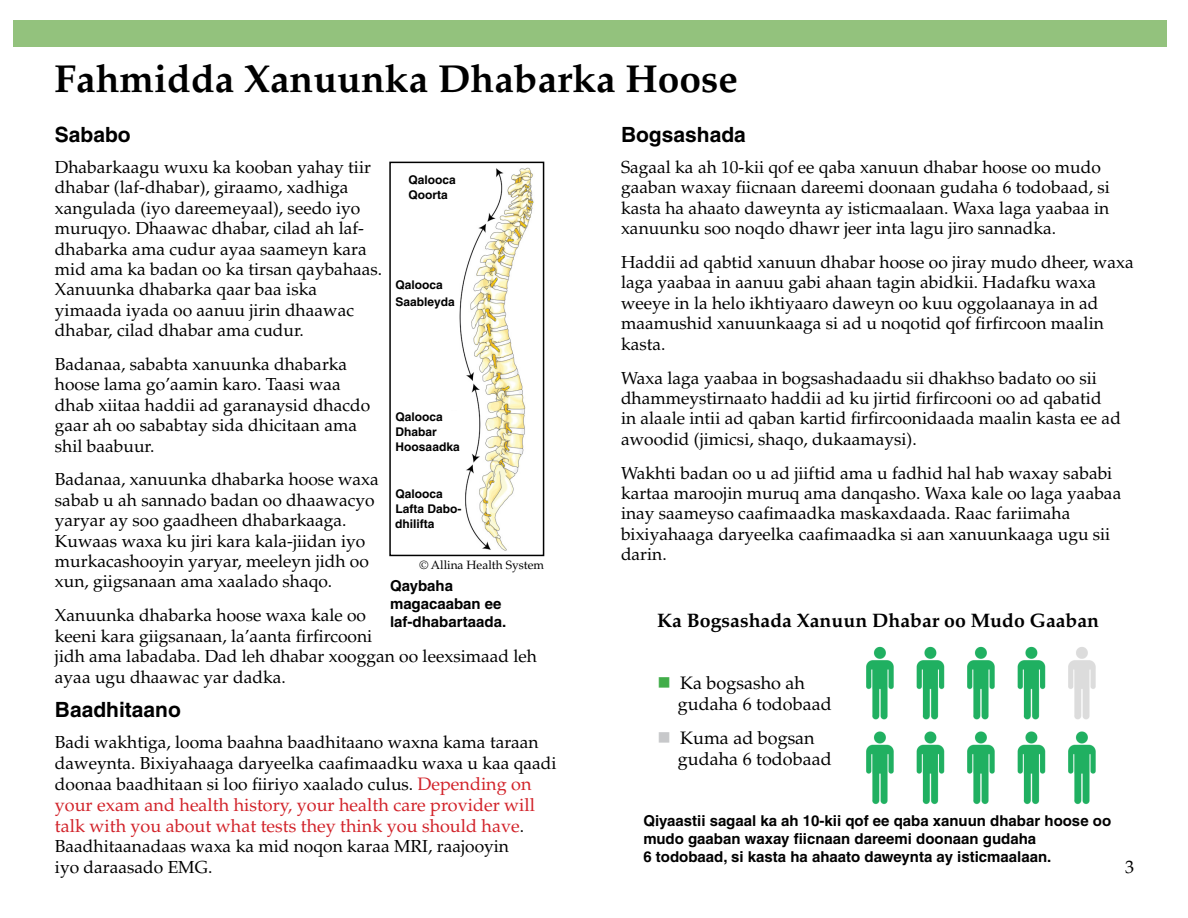
<style>
.page{position:relative;width:1188px;height:918px;background:#fff}
.page>*{position:absolute;margin:0;border:0;box-sizing:border-box;transform-origin:0 0}
.t1{font:700 39px "Palatino";color:#000}
.t2{font:700 21px "Helvetica";color:#000}
.t3{font:700 19.5px "Palatino";color:#000}
.t4{font:18px/21px "Palatino";color:#d2232a}
.t5{font:18px/21px "Palatino";color:#000}
.t6{font:17.4px/20.4px "Palatino";color:#000}
.t7{font:700 15px/18px "Helvetica";color:#000}
.t8{font:700 12px/15px "Helvetica";color:#000}
.t9{font:12px "Palatino";color:#000}
.s1{font-size:18px;color:#d2232a}
.s2{font-size:17.4px;color:#000}
.s3{color:#41ad49}
.s4{color:#c7c8ca}
</style>
<div class="page">
<img style="left:866px;top:646px;width:230px;height:159px">
<img style="left:459px;top:167px;width:75px;height:384px">
<div style="left:389px;top:162px;width:155px;height:394px;border:2px solid #000"></div>
<div style="left:408px;top:175px;width:74px;height:34px;background:#fff"></div>
<div style="left:395px;top:411px;width:76px;height:42px;background:#fff"></div>
<div style="left:395px;top:488px;width:69px;height:45px;background:#fff"></div>
<div style="left:13px;top:20px;width:1154px;height:27px;background:#93c27d"></div>
<h1 class="t1" style="left:55px;top:56px;width:685px">Fahmidda Xanuunka Dhabarka Hoose</h1>
<p class="t2" style="left:621px;top:122px;width:126px">Bogsashada</p>
<p class="t6" style="left:621px;top:157px;width:490px">Sagaal ka ah 10-kii qof ee qaba xanuun dhabar hoose oo mudo gaaban waxay fiicnaan dareemi doonaan gudaha 6 todobaad, si kasta ha ahaato daweynta ay isticmaalaan. Waxa laga yaabaa in xanuunku soo noqdo dhawr jeer inta lagu jiro sannadka.</p>
<p class="t6" style="left:621px;top:252px;width:514px">Haddii ad qabtid xanuun dhabar hoose oo jiray mudo dheer, waxa laga yaabaa in aanuu gabi ahaan tagin abidkii. Hadafku waxa weeye in la helo ikhtiyaaro daweyn oo kuu oggolaanaya in ad maamushid xanuunkaaga si ad u noqotid qof firfircoon maalin kasta.</p>
<p class="t6" style="left:621px;top:368px;width:501px">Waxa laga yaabaa in bogsashadaadu sii dhakhso badato oo sii dhammeystirnaato haddii ad ku jirtid firfircooni oo ad qabatid in alaale intii ad qaban kartid firfircoonidaada maalin kasta ee ad awoodid (jimicsi, shaqo, dukaamaysi).</p>
<p class="t6" style="left:621px;top:463px;width:502px">Wakhti badan oo u ad jiiftid ama u fadhid hal hab waxay sababi kartaa maroojin muruq ama danqasho. Waxa kale oo laga yaabaa inay saameyso caafimaadka maskaxdaada. Raac fariimaha bixiyahaaga daryeelka caafimaadka si aan xanuunkaaga ugu sii darin.</p>
<p class="t7" style="left:390px;top:577px;width:118px">Qaybaha magacaaban ee laf-dhabartaada.</p>
<p class="t2" style="left:55px;top:122px;width:77px">Sababo</p>
<p class="t6" style="left:55px;top:157px;width:329px">Dhabarkaagu wuxu ka kooban yahay tiir dhabar (laf-dhabar), giraamo, xadhiga xangulada (iyo dareemeyaal), seedo iyo muruqyo. Dhaawac dhabar, cilad ah laf&shy;dhabarka ama cudur ayaa saameyn kara mid ama ka badan oo ka tirsan qaybahaas.<br>Xanuunka dhabarka qaar baa iska yimaada iyada oo aanuu jirin dhaawac dhabar, cilad dhabar ama cudur.</p>
<p class="t6" style="left:55px;top:354px;width:317px">Badanaa, sababta xanuunka dhabarka hoose lama go’aamin karo. Taasi waa dhab xiitaa haddii ad garanaysid dhacdo gaar ah oo sababtay sida dhicitaan ama shil baabuur.</p>
<p class="t6" style="left:55px;top:470px;width:325px">Badanaa, xanuunka dhabarka hoose waxa sabab u ah sannado badan oo dhaawacyo yaryar ay soo gaadheen dhabarkaaga.<br>Kuwaas waxa ku jiri kara kala-jiidan iyo murkacashooyin yaryar, meeleyn jidh oo xun, giigsanaan ama xaalado shaqo.</p>
<p class="t6" style="left:55px;top:606px;width:484px">Xanuunka dhabarka hoose waxa kale oo<br>keeni kara giigsanaan, la’aanta firfircooni<br>jidh ama labadaba. Dad leh dhabar xooggan oo leexsimaad leh ayaa ugu dhaawac yar dadka.</p>
<p class="t2" style="left:55px;top:697px;width:128px">Baadhitaano</p>
<p class="t6" style="left:55px;top:732px;width:503px">Badi wakhtiga, looma baahna baadhitaano waxna kama taraan daweynta. Bixiyahaaga daryeelka caafimaadku waxa u kaa qaadi doonaa baadhitaan si loo fiiriyo xaalado culus. <span class="s1">Depending on</span></p>
<p class="t4" style="left:55px;top:794px;width:482px">your exam and health history, your health care provider will talk with you about what tests they think you should have<span class="s2">.</span></p>
<p class="t6" style="left:55px;top:836px;width:456px">Baadhitaanadaas waxa ka mid noqon karaa MRI, raajooyin iyo daraasado EMG.</p>
<p class="t8" style="left:408px;top:172px;width:49px">Qalooca<br>Qoorta</p>
<p class="t8" style="left:395px;top:277px;width:61px;line-height:16.5px">Qalooca<br>Saableyda</p>
<p class="t8" style="left:395px;top:409px;width:66px">Qalooca<br>Dhabar<br>Hoosaadka</p>
<p class="t8" style="left:395px;top:486px;width:68px">Qalooca<br>Lafta Dabo&shy;dhilifta</p>
<p class="t9" style="left:419px;top:558px;width:126px">© Allina Health System</p>
<p class="t3" style="left:657px;top:609px;width:444px">Ka Bogsashada Xanuun Dhabar oo Mudo Gaaban</p>
<p class="t5" style="left:678px;top:673px;width:155px;text-indent:-20px"><span class="s3">■</span> Ka bogsasho ah gudaha 6 todobaad</p>
<p class="t5" style="left:678px;top:728px;width:155px;text-indent:-20px"><span class="s4">■</span> Kuma ad bogsan gudaha 6 todobaad</p>
<p class="t7" style="left:643px;top:811px;width:469px">Qiyaastii sagaal ka ah 10-kii qof ee qaba xanuun dhabar hoose oo mudo gaaban waxay fiicnaan dareemi doonaan gudaha<br>6 todobaad, si kasta ha ahaato daweynta ay isticmaalaan.</p>
<p class="t5" style="left:1125px;top:857px;width:10px">3</p>
</div>
